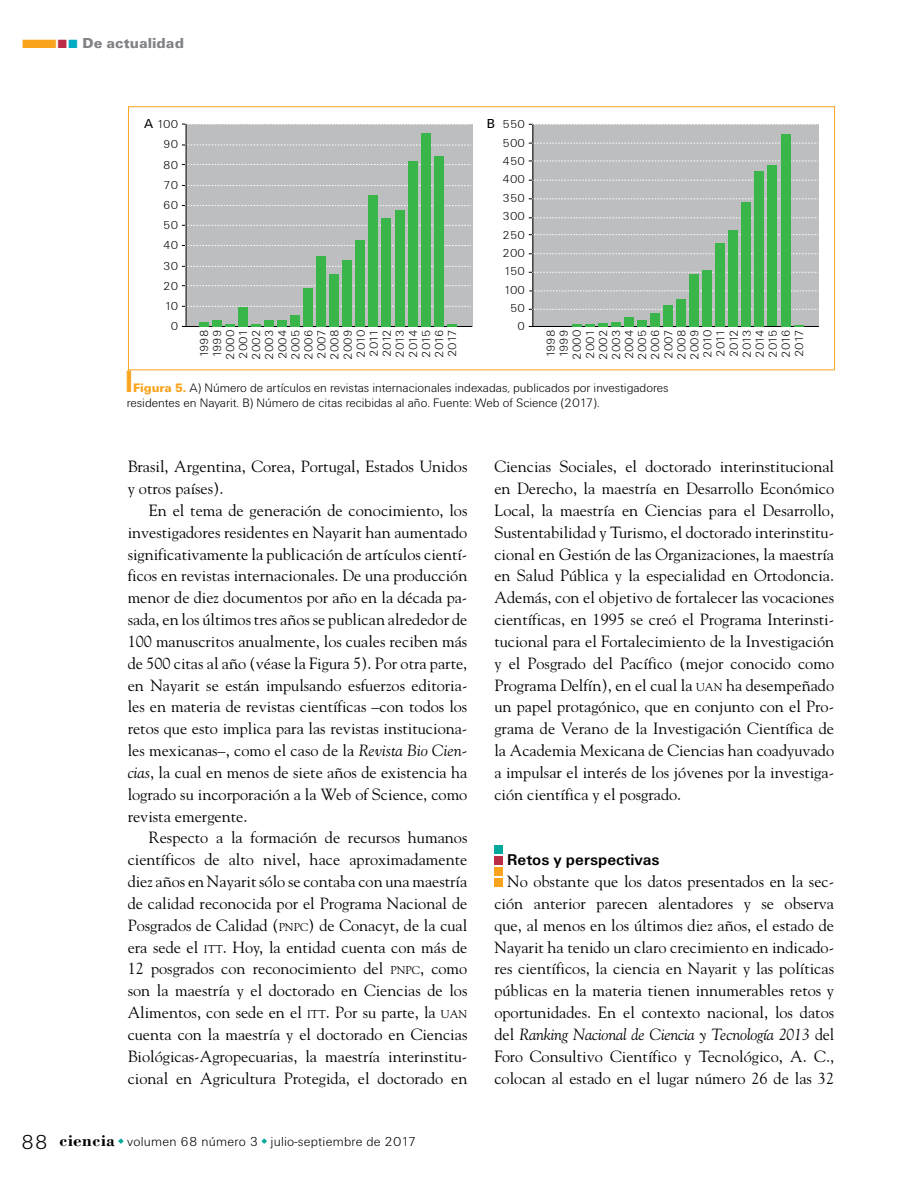
<style>
.page{position:relative;width:915px;height:1191px;background:#fff}
.page>*{position:absolute;margin:0;border:0;box-sizing:border-box;transform-origin:0 0}
.t1{font:16.2px/21.8px "Goudy";color:#000;text-align:justify}
.t2{font:700 16.2px "Unitus T";color:#000}
.t3{font:900 15px "Unitus T";letter-spacing:.005em;color:#808285}
.t4{font:300 13.5px "Unitus T";letter-spacing:.02em;color:#000}
.t5{font:13.5px "Unitus T";color:#000}
.t6{font:300 12.75px/15px "Unitus T";color:#000}
.t7{font:300 12px/13px "Unitus T";color:#000;text-align:right}
.s1{color:#faa41d}
.s2{color:#bb2d45}
.s3{color:#00acc3}
.s4{font-weight:900;color:#faa41d}
.s5{font-style:italic}
.s6{font-size:11.4px}
.s7{font-size:21px}
.s8{font-family:"Bodoni";font-weight:700;font-size:17.25px}
</style>
<div class="page">
<div style="left:494px;top:878px;width:8px;height:9px;background:#faa41d"></div>
<div style="left:494px;top:867px;width:8px;height:9px;background:#faa41d"></div>
<div style="left:494px;top:856px;width:8px;height:8px;background:#bb2d45"></div>
<div style="left:494px;top:845px;width:8px;height:8px;background:#00a99b"></div>
<div style="left:532px;top:124px;width:286px;height:202px;background:#bcbec0"></div>
<div style="left:186px;top:124px;width:286px;height:202px;background:#bcbec0"></div>
<hr style="left:182px;top:326px;width:290px;height:1px;background:#000">
<hr style="left:186px;top:124px;width:1px;height:202px;background:#000">
<svg style="left:182px;top:306px;width:289px;height:1px"></svg>
<svg style="left:182px;top:285px;width:289px;height:1px"></svg>
<svg style="left:182px;top:266px;width:289px;height:1px"></svg>
<svg style="left:182px;top:245px;width:289px;height:1px"></svg>
<svg style="left:182px;top:225px;width:289px;height:1px"></svg>
<svg style="left:182px;top:205px;width:289px;height:1px"></svg>
<svg style="left:182px;top:185px;width:289px;height:1px"></svg>
<svg style="left:182px;top:164px;width:289px;height:1px"></svg>
<svg style="left:182px;top:144px;width:289px;height:2px"></svg>
<svg style="left:182px;top:124px;width:289px;height:1px"></svg>
<svg style="left:199px;top:322px;width:9px;height:4px"></svg>
<div style="left:212px;top:320px;width:9px;height:6px;background:#39b54a"></div>
<svg style="left:225px;top:324px;width:9px;height:2px"></svg>
<div style="left:238px;top:307px;width:9px;height:19px;background:#39b54a"></div>
<svg style="left:251px;top:324px;width:9px;height:2px"></svg>
<div style="left:264px;top:320px;width:9px;height:6px;background:#39b54a"></div>
<div style="left:277px;top:320px;width:9px;height:6px;background:#39b54a"></div>
<div style="left:290px;top:315px;width:9px;height:11px;background:#39b54a"></div>
<div style="left:303px;top:288px;width:9px;height:38px;background:#39b54a"></div>
<div style="left:316px;top:255px;width:9px;height:71px;background:#39b54a"></div>
<div style="left:329px;top:274px;width:9px;height:52px;background:#39b54a"></div>
<div style="left:342px;top:260px;width:9px;height:66px;background:#39b54a"></div>
<div style="left:356px;top:240px;width:9px;height:86px;background:#39b54a"></div>
<div style="left:369px;top:195px;width:9px;height:131px;background:#39b54a"></div>
<div style="left:395px;top:210px;width:9px;height:116px;background:#39b54a"></div>
<div style="left:382px;top:218px;width:9px;height:108px;background:#39b54a"></div>
<div style="left:408px;top:161px;width:9px;height:165px;background:#39b54a"></div>
<div style="left:421px;top:133px;width:9px;height:193px;background:#39b54a"></div>
<div style="left:434px;top:156px;width:9px;height:170px;background:#39b54a"></div>
<svg style="left:447px;top:324px;width:9px;height:2px"></svg>
<hr style="left:528px;top:326px;width:290px;height:1px;background:#000">
<hr style="left:532px;top:124px;width:1px;height:202px;background:#000">
<svg style="left:529px;top:290px;width:289px;height:1px"></svg>
<svg style="left:528px;top:309px;width:288px;height:1px"></svg>
<svg style="left:528px;top:272px;width:288px;height:1px"></svg>
<svg style="left:528px;top:253px;width:288px;height:1px"></svg>
<svg style="left:528px;top:234px;width:288px;height:1px"></svg>
<svg style="left:528px;top:217px;width:288px;height:1px"></svg>
<svg style="left:528px;top:198px;width:288px;height:1px"></svg>
<svg style="left:528px;top:180px;width:288px;height:1px"></svg>
<svg style="left:528px;top:160px;width:288px;height:1px"></svg>
<svg style="left:528px;top:143px;width:288px;height:1px"></svg>
<svg style="left:528px;top:124px;width:288px;height:1px"></svg>
<svg style="left:572px;top:322px;width:48px;height:4px"></svg>
<div style="left:624px;top:317px;width:9px;height:9px;background:#39b54a"></div>
<div style="left:637px;top:320px;width:9px;height:6px;background:#39b54a"></div>
<div style="left:650px;top:313px;width:9px;height:13px;background:#39b54a"></div>
<div style="left:663px;top:305px;width:9px;height:21px;background:#39b54a"></div>
<div style="left:676px;top:299px;width:9px;height:27px;background:#39b54a"></div>
<div style="left:689px;top:274px;width:9px;height:52px;background:#39b54a"></div>
<div style="left:702px;top:270px;width:9px;height:56px;background:#39b54a"></div>
<div style="left:715px;top:243px;width:9px;height:83px;background:#39b54a"></div>
<div style="left:741px;top:202px;width:9px;height:124px;background:#39b54a"></div>
<div style="left:728px;top:230px;width:9px;height:96px;background:#39b54a"></div>
<div style="left:754px;top:171px;width:9px;height:155px;background:#39b54a"></div>
<div style="left:767px;top:165px;width:9px;height:161px;background:#39b54a"></div>
<div style="left:780px;top:134px;width:9px;height:192px;background:#39b54a"></div>
<div style="left:128px;top:106px;width:706px;height:264px;border:1px solid #faa41d"></div>
<p class="t3" style="left:21px;top:34px;width:164px"><span class="s1">■</span><span class="s2">■</span><span class="s3">■</span> De actualidad</p>
<p class="t5" style="left:144px;top:116px;width:11px">A</p>
<p class="t5" style="left:486px;top:116px;width:10px">B</p>
<p class="t7" style="left:156px;top:114px;width:23px;line-height:20.1px">100<br>90<br>80<br>70<br>60<br>50<br>40<br>30<br>20<br>10<br>0</p>
<p class="t7" style="left:197px;top:359px;width:31px;text-align:justify;rotate:-90deg">1998<br>1999<br>2000<br>2001<br>2002<br>2003<br>2004<br>2005<br>2006<br>2007<br>2008<br>2009<br>2010<br>2011<br>2012<br>2013<br>2014<br>2015<br>2016<br>2017</p>
<p class="t7" style="left:502px;top:115px;width:24px;line-height:18.3px">550<br>500<br>450<br>400<br>350<br>300<br>250<br>200<br>150<br>100<br>50<br>0</p>
<p class="t7" style="left:544px;top:359px;width:31px;text-align:justify;rotate:-90deg">1998<br>1999<br>2000<br>2001<br>2002<br>2003<br>2004<br>2005<br>2006<br>2007<br>2008<br>2009<br>2010<br>2011<br>2012<br>2013<br>2014<br>2015<br>2016<br>2017</p>
<p class="t6" style="left:127px;top:380px;width:543px"><span class="s1">■</span> <span class="s4">Figura 5.</span> A) Número de artículos en revistas internacionales indexadas, publicados por investigadores residentes en Nayarit. B) Número de citas recibidas al año. Fuente: Web of Science (2017).</p>
<p class="t1" style="left:128px;top:455px;width:341px">Brasil, Argentina, Corea, Portugal, Estados Unidos y otros países).</p>
<p class="t1" style="left:128px;top:499px;width:341px;text-indent:21px">En el tema de generación de conocimiento, los investigadores residentes en Nayarit han aumentado significativamente la publicación de artículos cientí&shy;ficos en revistas internacionales. De una producción menor de diez documentos por año en la década pa&shy;sada, en los últimos tres años se publican alrededor de 100 manuscritos anualmente, los cuales reciben más de 500 citas al año (véase la Figura 5). Por otra parte, en Nayarit se están impulsando esfuerzos editoria&shy;les en materia de revistas científicas –con todos los retos que esto implica para las revistas instituciona&shy;les mexicanas–, como el caso de la <span class="s5">Revista Bio Cien&shy;cias</span>, la cual en menos de siete años de existencia ha logrado su incorporación a la Web of Science, como revista emergente.</p>
<p class="t1" style="left:128px;top:826px;width:341px;text-indent:21px">Respecto a la formación de recursos humanos científicos de alto nivel, hace aproximadamente diez años en Nayarit sólo se contaba con una maestría de calidad reconocida por el Programa Nacional de Posgrados de Calidad (<span class="s6">PNPC</span>) de Conacyt, de la cual era sede el <span class="s6">ITT</span>. Hoy, la entidad cuenta con más de 12 posgrados con reconocimiento del <span class="s6">PNPC</span>, como son la maestría y el doctorado en Ciencias de los Alimentos, con sede en el <span class="s6">ITT</span>. Por su parte, la <span class="s6">UAN </span>cuenta con la maestría y el doctorado en Ciencias Biológicas-Agropecuarias, la maestría interinstitu&shy;cional en Agricultura Protegida, el doctorado en</p>
<p class="t4" style="left:21px;top:1133px;width:396px"><span class="s7">88</span> <span class="s8">ciencia</span> volumen 68 número 3 julio-septiembre de 2017</p>
<p class="t1" style="left:494px;top:455px;width:341px">Ciencias Sociales, el doctorado interinstitucional en Derecho, la maestría en Desarrollo Económico Local, la maestría en Ciencias para el Desarrollo, Sustentabilidad y Turismo, el doctorado interinstitu&shy;cional en Gestión de las Organizaciones, la maestría en Salud Pública y la especialidad en Ortodoncia.<br>Además, con el objetivo de fortalecer las vocaciones científicas, en 1995 se creó el Programa Interinsti&shy;tucional para el Fortalecimiento de la Investigación y el Posgrado del Pacífico (mejor conocido como Programa Delfín), en el cual la <span class="s6">UAN</span> ha desempeñado un papel protagónico, que en conjunto con el Pro&shy;grama de Verano de la Investigación Científica de la Academia Mexicana de Ciencias han coadyuvado a impulsar el interés de los jóvenes por la investiga&shy;ción científica y el posgrado.</p>
<p class="t2" style="left:507px;top:850px;width:154px">Retos y perspectivas</p>
<p class="t1" style="left:494px;top:870px;width:341px;text-indent:13px">No obstante que los datos presentados en la sec&shy;ción anterior parecen alentadores y se observa que, al menos en los últimos diez años, el estado de Nayarit ha tenido un claro crecimiento en indicado&shy;res científicos, la ciencia en Nayarit y las políticas públicas en la materia tienen innumerables retos y oportunidades. En el contexto nacional, los datos del <span class="s5">Ranking Nacional de Ciencia y Tecnología 2013</span> del Foro Consultivo Científico y Tecnológico, A. C., colocan al estado en el lugar número 26 de las 32</p>
</div>
